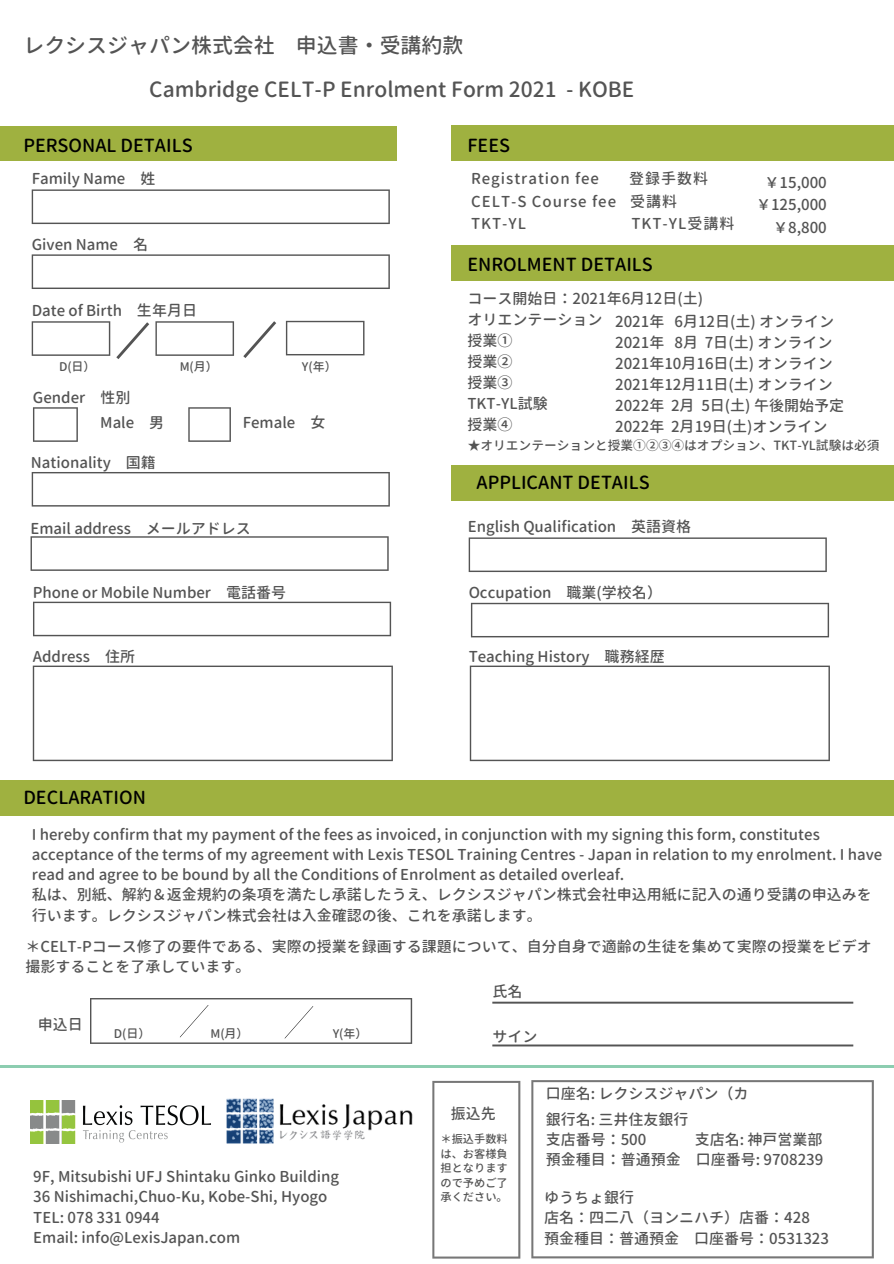
<style>
.page{position:relative;width:894px;height:1264px;background:#fff}
.page>*{position:absolute;margin:0;border:0;box-sizing:border-box;transform-origin:0 0}
.t1{font:500 21px "Gen Jyuu Gothic";color:#545454}
.t2{font:500 18px "Gen Jyuu Gothic";color:#000}
.t3{font:500 15px/20.2px "Gen Jyuu Gothic";color:#545454}
.t4{font:500 15px "Gen Jyuu Gothic";letter-spacing:.065em;color:#545454}
.t5{font:500 12.75px "Gen Jyuu Gothic";color:#545454}
.t6{font:500 12px "Gen Jyuu Gothic";color:#545454}
.t7{font:500 11.25px/14.5px "Gen Jyuu Gothic";color:#545454;text-align:justify}
</style>
<div class="page">
<div style="left:0;top:126px;width:396px;height:35px;background:#9fb140"></div>
<svg style="left:32px;top:189px;width:358px;height:35px"></svg>
<svg style="left:32px;top:321px;width:78px;height:35px"></svg>
<svg style="left:116px;top:322px;width:33px;height:37px"></svg>
<svg style="left:243px;top:321px;width:33px;height:37px"></svg>
<svg style="left:33px;top:665px;width:360px;height:96px"></svg>
<div style="left:451px;top:465px;width:442px;height:35px;background:#9fb140"></div>
<div style="left:451px;top:125px;width:442px;height:36px;background:#9fb140"></div>
<div style="left:451px;top:245px;width:442px;height:36px;background:#9fb140"></div>
<div style="left:0;top:780px;width:893px;height:35px;background:#9fb140"></div>
<svg style="left:492px;top:1044px;width:361px;height:2px"></svg>
<svg style="left:492px;top:1001px;width:361px;height:2px"></svg>
<svg style="left:32px;top:254px;width:358px;height:35px"></svg>
<svg style="left:155px;top:321px;width:79px;height:35px"></svg>
<svg style="left:286px;top:321px;width:78px;height:34px"></svg>
<svg style="left:33px;top:407px;width:45px;height:35px"></svg>
<svg style="left:188px;top:407px;width:43px;height:35px"></svg>
<svg style="left:33px;top:601px;width:358px;height:35px"></svg>
<svg style="left:32px;top:472px;width:358px;height:34px"></svg>
<svg style="left:31px;top:536px;width:357px;height:35px"></svg>
<svg style="left:469px;top:665px;width:360px;height:96px"></svg>
<svg style="left:471px;top:603px;width:357px;height:34px"></svg>
<svg style="left:468px;top:537px;width:358px;height:35px"></svg>
<img style="left:186px;top:1030px;width:227px;height:114px">
<img style="left:30px;top:1100px;width:182px;height:43px">
<hr style="left:0;top:1065px;width:893px;height:3px;background:#8ccdb0">
<svg style="left:90px;top:998px;width:322px;height:45px"></svg>
<svg style="left:432px;top:1080px;width:88px;height:178px"></svg>
<svg style="left:531px;top:1080px;width:342px;height:178px"></svg>
<p class="t1" style="left:23px;top:31px;width:441px">レクシスジャパン株式会社 申込書・受講約款</p>
<p class="t1" style="left:149px;top:75px;width:486px">Cambridge CELT-P Enrolment Form 2021 - KOBE</p>
<p class="t2" style="left:23px;top:132px;width:171px">PERSONAL DETAILS</p>
<p class="t3" style="left:32px;top:168px;width:125px">Family Name 姓</p>
<p class="t2" style="left:467px;top:132px;width:44px">FEES</p>
<p class="t4" style="left:471px;top:168px;width:129px">Registration fee</p>
<p class="t3" style="left:629px;top:168px;width:80px">登録手数料</p>
<p class="t4" style="left:471px;top:190px;width:207px">CELT-S Course fee 受講料</p>
<p class="t3" style="left:471px;top:213px;width:57px">TKT-YL</p>
<p class="t4" style="left:631px;top:213px;width:104px">TKT-YL受講料</p>
<p class="t3" style="left:32px;top:235px;width:118px">Given Name 名</p>
<p class="t2" style="left:467px;top:251px;width:187px">ENROLMENT DETAILS</p>
<p class="t3" style="left:764px;top:172px;width:64px">￥15,000</p>
<p class="t3" style="left:755px;top:194px;width:72px">￥125,000</p>
<p class="t3" style="left:772px;top:217px;width:55px">￥8,800</p>
<p class="t3" style="left:32px;top:300px;width:167px">Date of Birth 生年月日</p>
<p class="t6" style="left:59px;top:358px;width:38px">D(日）</p>
<p class="t6" style="left:180px;top:358px;width:40px">M(月）</p>
<p class="t6" style="left:302px;top:358px;width:36px">Y(年）</p>
<p class="t3" style="left:33px;top:387px;width:99px">Gender 性別</p>
<p class="t3" style="left:100px;top:412px;width:65px">Male 男</p>
<p class="t3" style="left:242px;top:412px;width:84px">Female 女</p>
<p class="t3" style="left:31px;top:452px;width:126px">Nationality 国籍</p>
<p class="t3" style="left:31px;top:518px;width:222px">Email address メールアドレス</p>
<p class="t3" style="left:33px;top:582px;width:255px">Phone or Mobile Number 電話番号</p>
<p class="t3" style="left:33px;top:646px;width:104px">Address 住所</p>
<p class="t3" style="left:467px;top:288px;width:237px">コース開始日：2021年6月12日(土)</p>
<p class="t3" style="left:467px;top:309px;width:137px">オリエンテーション</p>
<p class="t3" style="left:467px;top:330px;width:47px">授業①</p>
<p class="t3" style="left:467px;top:351px;width:47px">授業②</p>
<p class="t3" style="left:467px;top:372px;width:47px">授業③</p>
<p class="t3" style="left:467px;top:393px;width:82px">TKT-YL試験</p>
<p class="t3" style="left:467px;top:414px;width:47px">授業④</p>
<p class="t3" style="left:615px;top:311px;width:220px">2021年 6月12日(土) オンライン</p>
<p class="t3" style="left:615px;top:332px;width:219px">2021年 8月 7日(土) オンライン</p>
<p class="t3" style="left:615px;top:353px;width:219px">2021年10月16日(土) オンライン</p>
<p class="t3" style="left:615px;top:374px;width:219px">2021年12月11日(土) オンライン</p>
<p class="t3" style="left:615px;top:395px;width:230px">2022年 2月 5日(土) 午後開始予定</p>
<p class="t3" style="left:615px;top:416px;width:214px">2022年 2月19日(土)オンライン</p>
<p class="t5" style="left:467px;top:436px;width:413px">★オリエンテーションと授業①②③④はオプション、TKT-YL試験は必須</p>
<p class="t2" style="left:476px;top:470px;width:175px">APPLICANT DETAILS</p>
<p class="t3" style="left:467px;top:516px;width:225px">English Qualification 英語資格</p>
<p class="t3" style="left:468px;top:582px;width:195px">Occupation 職業(学校名）</p>
<p class="t3" style="left:468px;top:646px;width:197px">Teaching History 職務経歴</p>
<p class="t2" style="left:23px;top:785px;width:124px">DECLARATION</p>
<p class="t3" style="left:32px;top:823px;width:851px">I hereby confirm that my payment of the fees as invoiced, in conjunction with my signing this form, constitutes acceptance of the terms of my agreement with Lexis TESOL Training Centres - Japan in relation to my enrolment. I have read and agree to be bound by all the Conditions of Enrolment as detailed overleaf.</p>
<p class="t3" style="left:32px;top:884px;width:841px">私は、別紙、解約＆返金規約の条項を満たし承諾したうえ、レクシスジャパン株式会社申込用紙に記入の通り受講の申込みを行います。レクシスジャパン株式会社は入金確認の後、これを承諾します。</p>
<p class="t3" style="left:26px;top:936px;width:847px">＊CELT-Pコース修了の要件である、実際の授業を録画する課題について、自分自身で適齢の生徒を集めて実際の授業をビデオ撮影することを了承しています。</p>
<p class="t3" style="left:492px;top:980px;width:32px">氏名</p>
<p class="t3" style="left:38px;top:1014px;width:46px">申込日</p>
<p class="t6" style="left:114px;top:1024px;width:38px">D(日）</p>
<p class="t6" style="left:210px;top:1024px;width:40px">M(月）</p>
<p class="t6" style="left:332px;top:1024px;width:36px">Y(年）</p>
<p class="t3" style="left:492px;top:1025px;width:46px">サイン</p>
<p class="t3" style="left:33px;top:1166px;width:307px">9F, Mitsubishi UFJ Shintaku Ginko Building</p>
<p class="t3" style="left:33px;top:1186px;width:295px">36 Nishimachi,Chuo-Ku, Kobe-Shi, Hyogo</p>
<p class="t3" style="left:33px;top:1206px;width:128px">TEL: 078 331 0944</p>
<p class="t3" style="left:33px;top:1226px;width:208px">Email: info@LexisJapan.com</p>
<p class="t3" style="left:451px;top:1103px;width:46px">振込先</p>
<p class="t7" style="left:440px;top:1131px;width:69px">＊振込手数料は、お客様負担となりますので予めご了承ください。</p>
<p class="t3" style="left:545px;top:1083px;width:204px">口座名: レクシスジャパン（カ</p>
<p class="t3" style="left:545px;top:1109px;width:144px">銀行名: 三井住友銀行</p>
<p class="t3" style="left:545px;top:1129px;width:102px">支店番号：500</p>
<p class="t3" style="left:694px;top:1129px;width:129px">支店名: 神戸営業部</p>
<p class="t3" style="left:545px;top:1149px;width:279px">預金種目：普通預金 口座番号: 9708239</p>
<p class="t3" style="left:544px;top:1187px;width:91px">ゆうちょ銀行</p>
<p class="t3" style="left:544px;top:1207px;width:267px">店名：四二八（ヨンニハチ）店番：428</p>
<p class="t3" style="left:544px;top:1227px;width:286px">預金種目：普通預金 口座番号：0531323</p>
</div>
